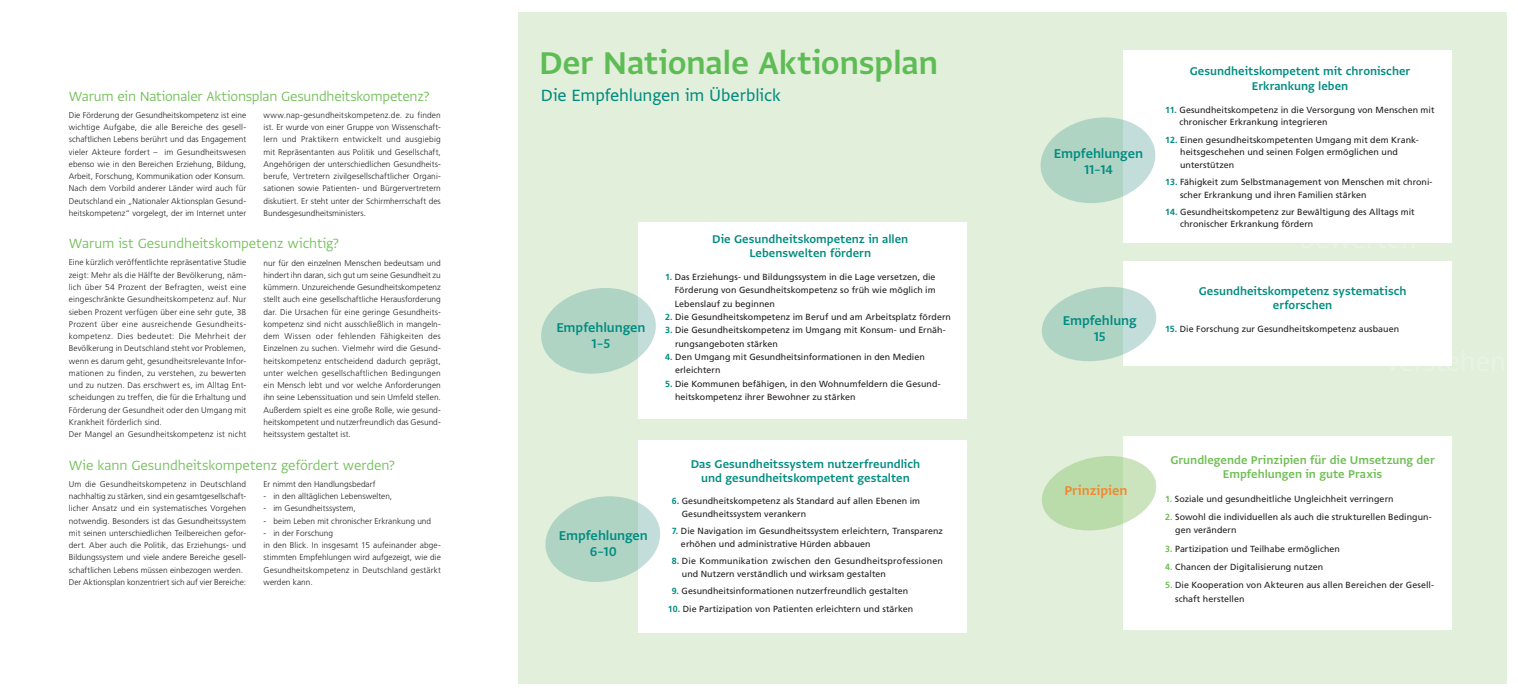
<style>
.page{position:relative;width:1518px;height:695px;background:#fff}
.page>*{position:absolute;margin:0;border:0;box-sizing:border-box;transform-origin:0 0}
.t1{font:37.19px "Greta Sans Std Sm Bld";letter-spacing:-.01em;color:#5ebc55}
.t2{font:19.25px "Greta Sans Std";letter-spacing:-.005em;color:#008c80}
.t3{font:300 15.75px "Greta Sans Std";letter-spacing:-.005em;color:#6fbe54}
.t4{font:15.05px/16px "Greta Sans Std Sm Bld";letter-spacing:-.005em;color:#008c80;text-align:center}
.t5{font:15.05px "Greta Sans Std Sm Bld";letter-spacing:-.005em;color:#f5852e}
.t6{font:13.3px/14.2px "Greta Sans Std Sm Bld";color:#008c80;text-align:center}
.t7{font:13.3px/14.2px "Greta Sans Std Sm Bld";color:#6fbe54;text-align:center}
.t8{font:8.84px/12.4px "Frutiger LT";letter-spacing:.005em;color:#231f20}
.t9{font:300 8.31px/12.2px "Frutiger LT";letter-spacing:.01em;color:#231f20;text-align:justify}
.s1{font-weight:700;color:#008c80}
.s2{font-weight:700;color:#6fbe54}
</style>
<div class="page">
<div style="left:518px;top:12px;width:989px;height:671px;background:#e2efdb"></div>
<div style="left:638px;top:440px;width:329px;height:193px;background:#fff"></div>
<div style="left:638px;top:222px;width:329px;height:196px;background:#fff"></div>
<svg style="left:541px;top:288px;width:115px;height:85px"></svg>
<svg style="left:545px;top:496px;width:115px;height:86px"></svg>
<div style="left:1123px;top:262px;width:329px;height:104px;background:#fff"></div>
<div style="left:1123px;top:50px;width:329px;height:193px;background:#fff"></div>
<svg style="left:1040px;top:117px;width:116px;height:86px"></svg>
<svg style="left:1042px;top:287px;width:115px;height:74px"></svg>
<div style="left:1123px;top:437px;width:329px;height:192px;background:#fff"></div>
<svg style="left:1042px;top:456px;width:115px;height:74px"></svg>
<h3 class="t3" style="left:69px;top:87px;width:362px">Warum ein Nationaler Aktionsplan Gesundheitskompetenz?</h3>
<p class="t9" style="left:69px;top:109px;width:179px">Die Förderung der Gesundheitskompetenz ist eine wichtige Aufgabe, die alle Bereiche des gesell&shy;schaftlichen Lebens berührt und das Engagement vieler Akteure fordert – im Gesundheitswesen ebenso wie in den Bereichen Erziehung, Bildung, Arbeit, Forschung, Kommunikation oder Konsum.<br>Nach dem Vorbild anderer Länder wird auch für Deutschland ein „Nationaler Aktionsplan Gesund&shy;heitskompetenz“ vorgelegt, der im Internet unter</p>
<p class="t9" style="left:264px;top:109px;width:179px">www.nap-gesundheitskompetenz.de. zu finden ist. Er wurde von einer Gruppe von Wissenschaft&shy;lern und Praktikern entwickelt und ausgiebig mit Repräsentanten aus Politik und Gesellschaft, Angehörigen der unterschiedlichen Gesundheits&shy;berufe, Vertretern zivilgesellschaftlicher Organi&shy;sationen sowie Patienten- und Bürgervertretern diskutiert. Er steht unter der Schirmherrschaft des Bundesgesundheitsministers.</p>
<h3 class="t3" style="left:69px;top:234px;width:272px">Warum ist Gesundheitskompetenz wichtig?</h3>
<p class="t9" style="left:69px;top:256px;width:179px;text-align:left">Eine kürzlich veröffentlichte repräsentative Studie zeigt: Mehr als die Hälfte der Bevölkerung, näm&shy;lich über 54 Prozent der Befragten, weist eine eingeschränkte Gesundheitskompetenz auf. Nur sieben Prozent verfügen über eine sehr gute, 38<br>Prozent über eine ausreichende Gesundheits&shy;kompetenz. Dies bedeutet: Die Mehrheit der Bevölkerung in Deutschland steht vor Problemen, wenn es darum geht, gesundheitsrelevante Infor&shy;mationen zu finden, zu verstehen, zu bewerten und zu nutzen. Das erschwert es, im Alltag Ent&shy;scheidungen zu treffen, die für die Erhaltung und Förderung der Gesundheit oder den Umgang mit Krankheit förderlich sind.<br>Der Mangel an Gesundheitskompetenz ist nicht</p>
<p class="t9" style="left:264px;top:256px;width:179px">nur für den einzelnen Menschen bedeutsam und hindert ihn daran, sich gut um seine Gesundheit zu kümmern. Unzureichende Gesundheitskompetenz stellt auch eine gesellschaftliche Herausforderung dar. Die Ursachen für eine geringe Gesundheits&shy;kompetenz sind nicht ausschließlich in mangeln&shy;dem Wissen oder fehlenden Fähigkeiten des Einzelnen zu suchen. Vielmehr wird die Gesund&shy;heitskompetenz entscheidend dadurch geprägt, unter welchen gesellschaftlichen Bedingungen ein Mensch lebt und vor welche Anforderungen ihn seine Lebenssituation und sein Umfeld stellen.<br>Außerdem spielt es eine große Rolle, wie gesund&shy;heitskompetent und nutzerfreundlich das Gesund&shy;heitssystem gestaltet ist.</p>
<h3 class="t3" style="left:69px;top:455px;width:328px">Wie kann Gesundheitskompetenz gefördert werden?</h3>
<p class="t9" style="left:69px;top:477px;width:179px;text-align:left">Um die Gesundheitskompetenz in Deutschland nachhaltig zu stärken, sind ein gesamtgesellschaft&shy;licher Ansatz und ein systematisches Vorgehen notwendig. Besonders ist das Gesundheitssystem mit seinen unterschiedlichen Teilbereichen gefor&shy;dert. Aber auch die Politik, das Erziehungs- und Bildungssystem und viele andere Bereiche gesell&shy;schaftlichen Lebens müssen einbezogen werden.<br>Der Aktionsplan konzentriert sich auf vier Bereiche:</p>
<p class="t9" style="left:264px;top:478px;width:114px">Er nimmt den Handlungsbedarf</p>
<p class="t9" style="left:264px;top:490px;width:130px">- in den alltäglichen Lebenswelten,</p>
<p class="t9" style="left:264px;top:502px;width:94px">- im Gesundheitssystem,</p>
<p class="t9" style="left:264px;top:514px;width:169px">- beim Leben mit chronischer Erkrankung und</p>
<p class="t9" style="left:264px;top:527px;width:179px;text-align:left">- in der Forschung<br>in den Blick. In insgesamt 15 aufeinander abge&shy;stimmten Empfehlungen wird aufgezeigt, wie die Gesundheitskompetenz in Deutschland gestärkt werden kann.</p>
<h1 class="t1" style="left:539px;top:41px;width:401px">Der Nationale Aktionsplan</h1>
<h2 class="t2" style="left:541px;top:84px;width:241px">Die Empfehlungen im Überblick</h2>
<h3 class="t4" style="left:556px;top:318px;width:91px">Empfehlungen<br>1–5</h3>
<h3 class="t6" style="left:712px;top:231px;width:198px">Die Gesundheitskompetenz in allen<br>Lebenswelten fördern</h3>
<p class="t8" style="left:675px;top:270px;width:262px;line-height:13.3px;text-align:justify;text-indent:-10px"><span class="s1">1.</span> Das Erziehungs- und Bildungssystem in die Lage versetzen, die Förderung von Gesundheitskompetenz so früh wie möglich im Lebenslauf zu beginnen</p>
<p class="t8" style="left:665px;top:311px;width:287px"><span class="s1">2.</span> Die Gesundheitskompetenz im Beruf und am Arbeitsplatz fördern</p>
<p class="t8" style="left:675px;top:323px;width:272px;line-height:13.3px;text-indent:-10px"><span class="s1">3.</span> Die Gesundheitskompetenz im Umgang mit Konsum- und Ernäh&shy;rungsangeboten stärken</p>
<p class="t8" style="left:675px;top:350px;width:251px;line-height:13.3px;text-indent:-10px"><span class="s1">4.</span> Den Umgang mit Gesundheitsinformationen in den Medien erleichtern</p>
<p class="t8" style="left:675px;top:377px;width:267px;line-height:13.3px;text-indent:-10px"><span class="s1">5.</span> Die Kommunen befähigen, in den Wohnumfeldern die Gesund&shy;heitskompetenz ihrer Bewohner zu stärken</p>
<h3 class="t4" style="left:559px;top:527px;width:91px">Empfehlungen<br>6–10</h3>
<h3 class="t6" style="left:691px;top:456px;width:231px">Das Gesundheitssystem nutzerfreundlich und gesundheitskompetent gestalten</h3>
<p class="t8" style="left:682px;top:495px;width:240px;text-indent:-10px"><span class="s1">6.</span> Gesundheitskompetenz als Standard auf allen Ebenen im<br>Gesundheitssystem verankern</p>
<p class="t8" style="left:681px;top:525px;width:264px;text-indent:-9px"><span class="s1">7.</span> Die Navigation im Gesundheitssystem erleichtern, Transparenz erhöhen und administrative Hürden abbauen</p>
<p class="t8" style="left:682px;top:555px;width:263px;text-indent:-10px"><span class="s1">8.</span> Die Kommunikation zwischen den Gesundheitsprofessionen und Nutzern verständlich und wirksam gestalten</p>
<p class="t8" style="left:672px;top:585px;width:238px"><span class="s1">9.</span> Gesundheitsinformationen nutzerfreundlich gestalten</p>
<p class="t8" style="left:668px;top:602px;width:247px"><span class="s1">10.</span> Die Partizipation von Patienten erleichtern und stärken</p>
<h3 class="t4" style="left:1054px;top:145px;width:91px">Empfehlungen<br>11–14</h3>
<h3 class="t4" style="left:1063px;top:312px;width:75px">Empfehlung<br>15</h3>
<h3 class="t6" style="left:1190px;top:64px;width:222px">Gesundheitskompetent mit chronischer<br>Erkrankung leben</h3>
<p class="t8" style="left:1179px;top:104px;width:256px;text-indent:-14px"><span class="s1">11.</span> Gesundheitskompetenz in die Versorgung von Menschen mit chronischer Erkrankung integrieren</p>
<p class="t8" style="left:1180px;top:133px;width:240px;text-indent:-15px"><span class="s1">12.</span> Einen gesundheitskompetenten Umgang mit dem Krank&shy;heitsgeschehen und seinen Folgen ermöglichen und unterstützen</p>
<p class="t8" style="left:1180px;top:176px;width:254px;text-indent:-15px"><span class="s1">13.</span> Fähigkeit zum Selbstmanagement von Menschen mit chroni&shy;scher Erkrankung und ihren Familien stärken</p>
<p class="t8" style="left:1180px;top:206px;width:236px;text-indent:-15px"><span class="s1">14.</span> Gesundheitskompetenz zur Bewältigung des Alltags mit chronischer Erkrankung fördern</p>
<h3 class="t6" style="left:1199px;top:283px;width:209px">Gesundheitskompetenz systematisch erforschen</h3>
<p class="t8" style="left:1165px;top:323px;width:236px"><span class="s1">15.</span> Die Forschung zur Gesundheitskompetenz ausbauen</p>
<h3 class="t5" style="left:1064px;top:481px;width:64px">Prinzipien</h3>
<h3 class="t7" style="left:1170px;top:452px;width:266px">Grundlegende Prinzipien für die Umsetzung der<br>Empfehlungen in gute Praxis</h3>
<p class="t8" style="left:1165px;top:492px;width:230px"><span class="s2">1.</span> Soziale und gesundheitliche Ungleichheit verringern</p>
<p class="t8" style="left:1175px;top:510px;width:258px;line-height:13.3px;text-indent:-10px"><span class="s2">2.</span> Sowohl die individuellen als auch die strukturellen Bedingun&shy;gen verändern</p>
<p class="t8" style="left:1165px;top:542px;width:176px"><span class="s2">3.</span> Partizipation und Teilhabe ermöglichen</p>
<p class="t8" style="left:1165px;top:560px;width:160px"><span class="s2">4.</span> Chancen der Digitalisierung nutzen</p>
<p class="t8" style="left:1175px;top:578px;width:260px;line-height:13.3px;text-indent:-10px"><span class="s2">5.</span> Die Kooperation von Akteuren aus allen Bereichen der Gesell&shy;schaft herstellen</p>
</div>
